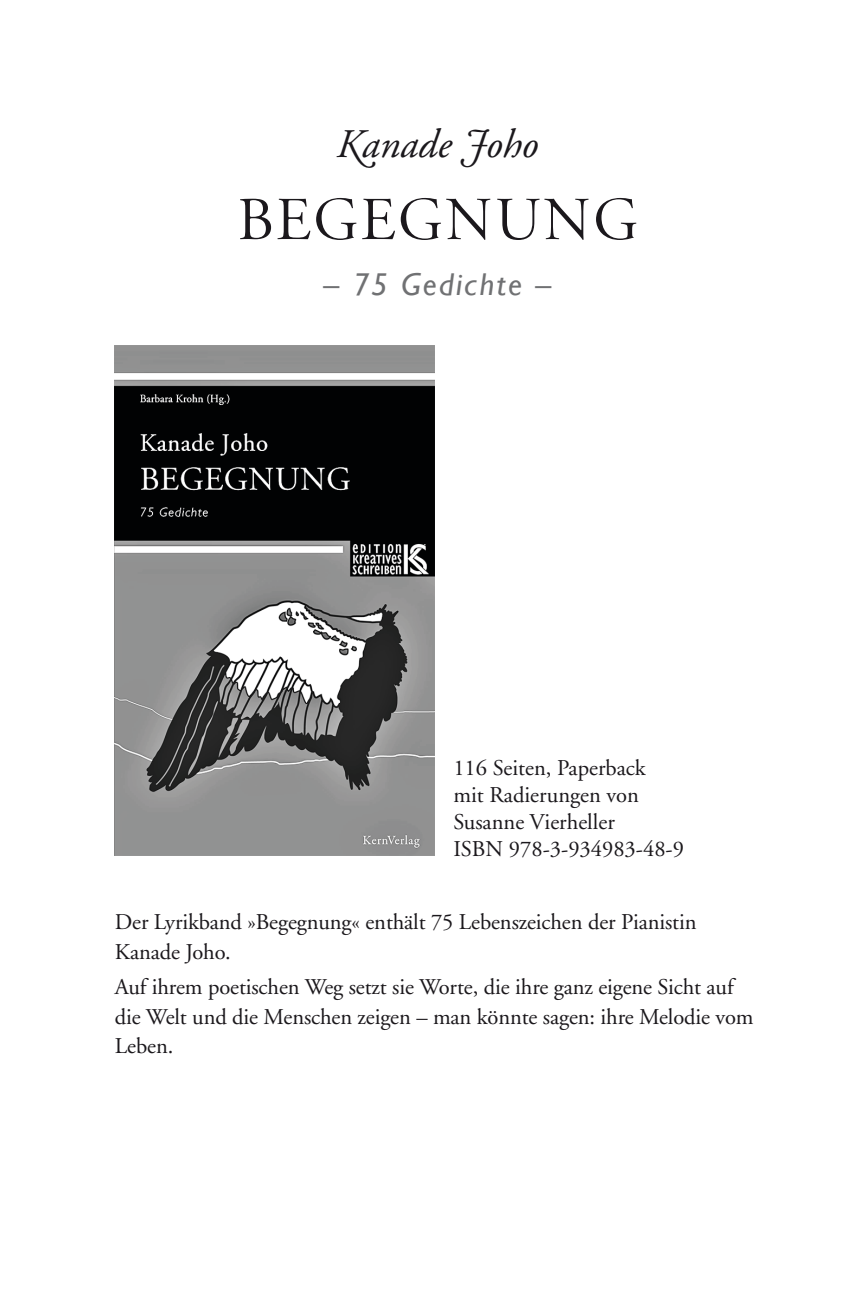
<style>
.page{position:relative;width:862px;height:1308px;background:#fff}
.page>*{position:absolute;margin:0;border:0;box-sizing:border-box;transform-origin:0 0}
.t1{font:60.75px "Adobe Garamond Pro";letter-spacing:.04em;color:#1b181c}
.t2{font:italic 40.5px "Adobe Garamond Pro";color:#1b181c}
.t3{font:italic 31.5px "Gill Sans";letter-spacing:.075em;color:#707173}
.t4{font:22.5px/29.2px "Adobe Garamond";letter-spacing:-.005em;color:#1b181c}
</style>
<div class="page">
<img style="left:115px;top:345px;width:319px;height:511px">
<h2 class="t2" style="left:336px;top:120px;width:203px">Kanade Joho</h2>
<h1 class="t1" style="left:237px;top:183px;width:402px">BEGEGNUNG</h1>
<h3 class="t3" style="left:323px;top:265px;width:229px">– 75 Gedichte –</h3>
<p class="t4" style="left:453px;top:755px;width:232px;line-height:27px">116 Seiten, Paperback<br>mit Radierungen von<br>Susanne Vierheller<br>ISBN 978-3-934983-48-9</p>
<p class="t4" style="left:115px;top:908px;width:582px">Der Lyrikband »Begegnung« enthält 75 Lebenszeichen der Pianistin<br>Kanade Joho.</p>
<p class="t4" style="left:115px;top:973px;width:639px">Auf ihrem poetischen Weg setzt sie Worte, die ihre ganz eigene Sicht auf die Welt und die Menschen zeigen – man könnte sagen: ihre Melodie vom<br>Leben.</p>
</div>
